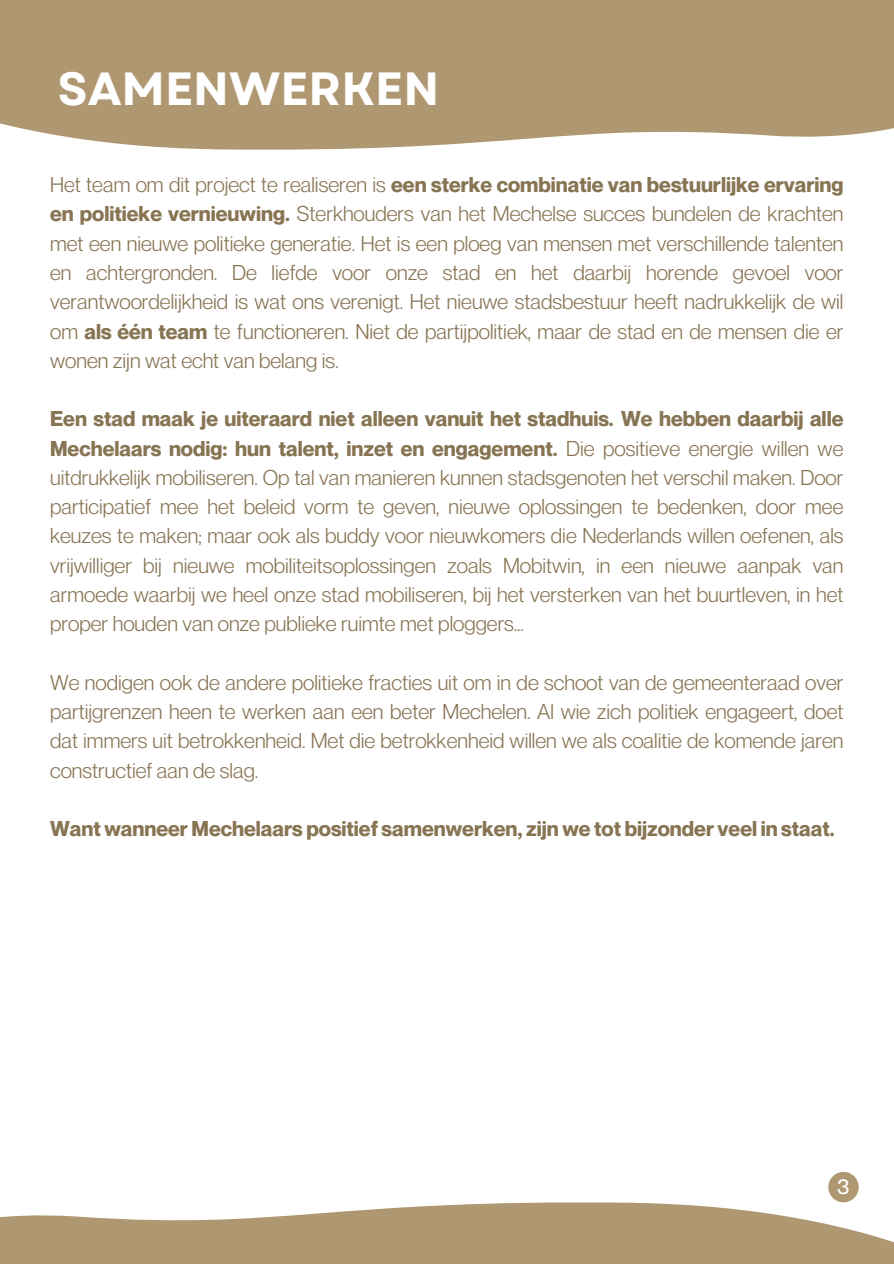
<style>
.page{position:relative;width:894px;height:1264px;background:#fff}
.page>*{position:absolute;margin:0;border:0;box-sizing:border-box;transform-origin:0 0}
.t1{font:700 46.5px "Garet";color:#fff}
.t2{font:21px/29.2px "Neue Montreal";color:#877453;text-align:justify}
.t3{font:700 21px "Neue Montreal";color:#877453}
.t4{font:500 21px "Neue Montreal";color:#fff}
.s1{font-weight:700}
</style>
<div class="page">
<div style="left:0;top:0;width:893px;height:150px;background:#af9871"></div>
<svg style="left:0;top:1202px;width:893px;height:61px;fill:#af9871"></svg>
<div style="left:828px;top:1171px;width:30px;height:31px;background:#af9871;border-radius:50%"></div>
<p class="t1" style="left:58px;top:55px;width:383px">SAMENWERKEN</p>
<p class="t2" style="left:50px;top:170px;width:794px">Het team om dit project te realiseren is <span class="s1">een sterke combinatie van bestuurlijke ervaring en politieke vernieuwing.</span> Sterkhouders van het Mechelse succes bundelen de krachten met een nieuwe politieke generatie. Het is een ploeg van mensen met verschillende talenten en achtergronden. De liefde voor onze stad en het daarbij horende gevoel voor verantwoordelijkheid is wat ons verenigt. Het nieuwe stadsbestuur heeft nadrukkelijk de wil om <span class="s1">als één team</span> te functioneren. Niet de partijpolitiek, maar de stad en de mensen die er wonen zijn wat echt van belang is.</p>
<p class="t2" style="left:50px;top:404px;width:794px"><span class="s1">Een stad maak je uiteraard niet alleen vanuit het stadhuis. We hebben daarbij alle Mechelaars nodig: hun talent, inzet en engagement.</span> Die positieve energie willen we uitdrukkelijk mobiliseren. Op tal van manieren kunnen stadsgenoten het verschil maken. Door participatief mee het beleid vorm te geven, nieuwe oplossingen te bedenken, door mee keuzes te maken; maar ook als buddy voor nieuwkomers die Nederlands willen oefenen, als vrijwilliger bij nieuwe mobiliteitsoplossingen zoals Mobitwin, in een nieuwe aanpak van armoede waarbij we heel onze stad mobiliseren, bij het versterken van het buurtleven, in het proper houden van onze publieke ruimte met ploggers…</p>
<p class="t2" style="left:50px;top:667px;width:794px">We nodigen ook de andere politieke fracties uit om in de schoot van de gemeenteraad over partijgrenzen heen te werken aan een beter Mechelen. Al wie zich politiek engageert, doet dat immers uit betrokkenheid. Met die betrokkenheid willen we als coalitie de komende jaren constructief aan de slag.</p>
<h3 class="t3" style="left:50px;top:815px;width:785px">Want wanneer Mechelaars positief samenwerken, zijn we tot bijzonder veel in staat.</h3>
<h2 class="t4" style="left:837px;top:1173px;width:13px">3</h2>
</div>
